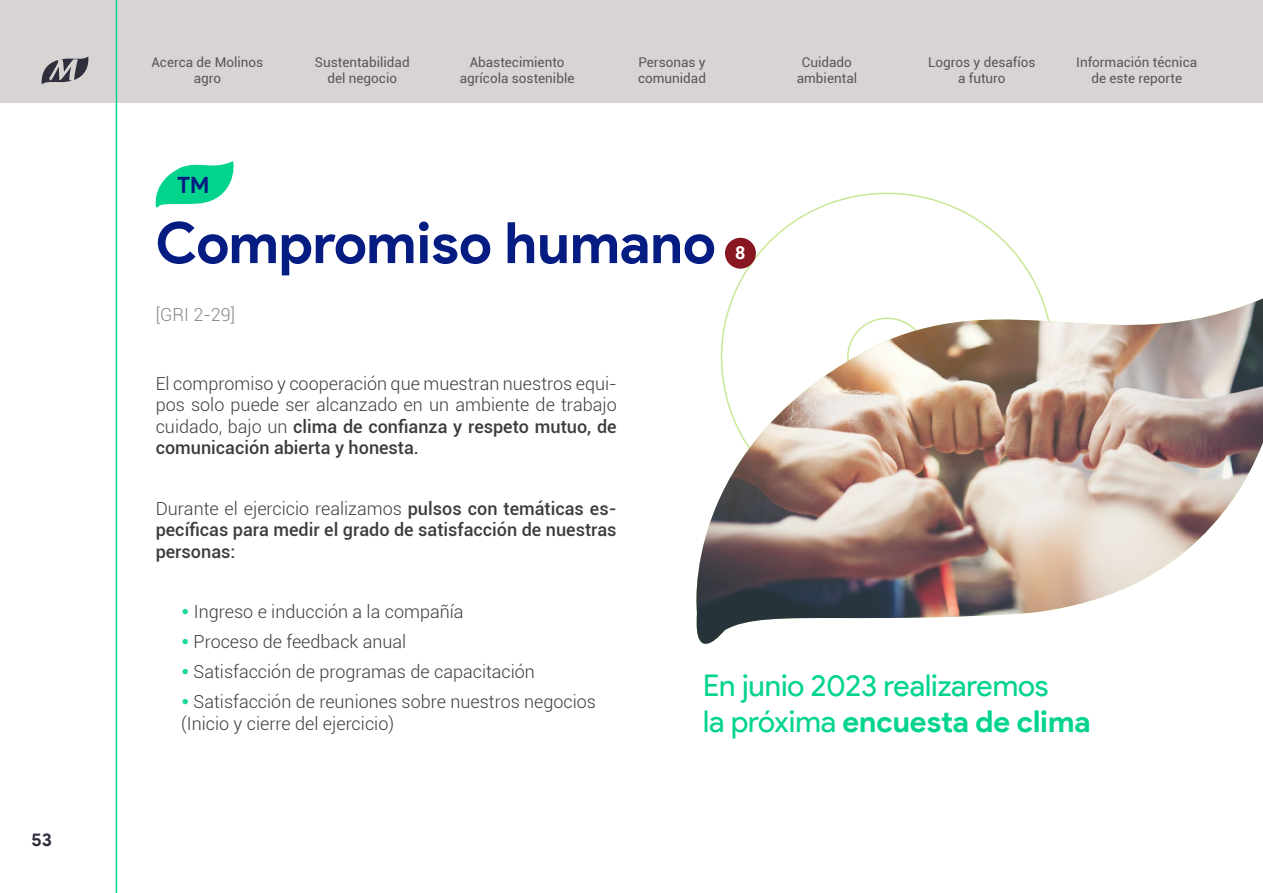
<style>
.page{position:relative;width:1263px;height:893px;background:#fff}
.page>*{position:absolute;margin:0;border:0;box-sizing:border-box;transform-origin:0 0}
.t1{font:700 57px "Product Sans";color:#051c82}
.t2{font:30px/36px "Product Sans";color:#03d48c}
.t3{font:700 22.5px "Product Sans";color:#051c82}
.t4{font:300 18px/21.6px "Roboto";color:#3c3c3b;text-align:justify}
.t5{font:500 18px/21.6px "Roboto";color:#3c3c3b;text-align:justify}
.t6{font:300 18px "Roboto";color:#878787}
.t7{font:700 18px "Product Sans";color:#2e2e3d}
.t8{font:700 18px "Roboto";color:#fff}
.t9{font:13.5px/16.2px "Roboto";color:#575756;text-align:center}
.s1{font-weight:500}
.s2{font-weight:300}
.s3{font-family:"Sueca Nano";color:#1cd898}
.s4{font-weight:700}
</style>
<div class="page">
<svg style="left:725px;top:192px;width:311px;height:91px"></svg>
<img style="left:696px;top:298px;width:567px;height:346px">
<div style="left:725px;top:238px;width:31px;height:31px;background:#891721;border-radius:50%"></div>
<svg style="left:155px;top:161px;width:79px;height:47px"></svg>
<div style="left:0;top:0;width:1263px;height:103px;background:#d8d4d3"></div>
<svg style="left:41px;top:57px;width:48px;height:27px"></svg>
<hr style="left:116px;top:0;width:1px;height:893px;background:#03d48c">
<p class="t7" style="left:31px;top:829px;width:22px">53</p>
<p class="t9" style="left:151px;top:53px;width:113px">Acerca de Molinos agro</p>
<p class="t9" style="left:315px;top:53px;width:96px">Sustentabilidad del negocio</p>
<p class="t9" style="left:460px;top:53px;width:116px">Abastecimiento agrícola sostenible</p>
<p class="t9" style="left:638px;top:53px;width:70px;text-align:left">Personas y comunidad</p>
<p class="t9" style="left:797px;top:53px;width:62px">Cuidado ambiental</p>
<p class="t9" style="left:928px;top:53px;width:109px">Logros y desafíos a futuro</p>
<p class="t9" style="left:1076px;top:53px;width:122px">Información técnica de este reporte</p>
<p class="t3" style="left:177px;top:172px;width:34px">TM</p>
<h1 class="t1" style="left:156px;top:208px;width:562px">Compromiso humano</h1>
<p class="t6" style="left:156px;top:302px;width:81px">[GRI 2-29]</p>
<p class="t4" style="left:156px;top:372px;width:462px">El compromiso y cooperación que muestran nuestros equi&shy;pos solo puede ser alcanzado en un ambiente de trabajo cuidado, bajo un <span class="s1">clima de confianza y respeto mutuo, de comunicación abierta y honesta.</span></p>
<p class="t5" style="left:156px;top:497px;width:462px"><span class="s2">Durante el ejercicio realizamos</span> pulsos con temáticas es&shy;pecíficas para medir el grado de satisfacción de nuestras personas:</p>
<p class="t8" style="left:735px;top:240px;width:12px">8</p>
<p class="t4" style="left:181px;top:600px;width:284px"><span class="s3">•</span> Ingreso e inducción a la compañía</p>
<p class="t4" style="left:181px;top:630px;width:227px"><span class="s3">•</span> Proceso de feedback anual</p>
<p class="t4" style="left:181px;top:660px;width:355px"><span class="s3">•</span> Satisfacción de programas de capacitación</p>
<p class="t4" style="left:181px;top:690px;width:416px"><span class="s3">•</span> Satisfacción de reuniones sobre nuestros negocios (Inicio y cierre del ejercicio)</p>
<h2 class="t2" style="left:703px;top:668px;width:389px">En junio 2023 realizaremos<br>la próxima <span class="s4">encuesta de clima</span></h2>
</div>
